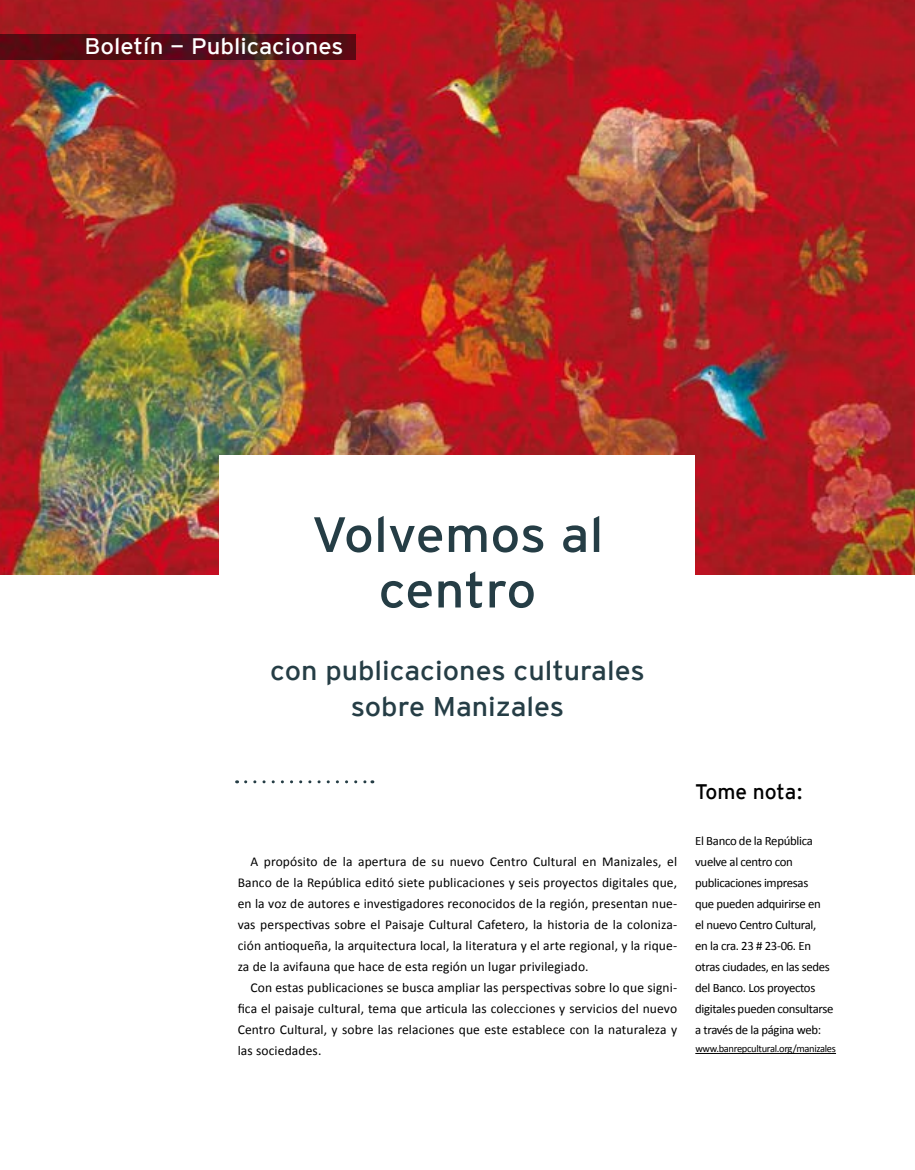
<style>
.page{position:relative;width:915px;height:1170px;background:#fff}
.page>*{position:absolute;margin:0;border:0;box-sizing:border-box;transform-origin:0 0}
.t1{font:49.5px/55.5px "Interstate Mono";color:#253d45;text-align:center;scale:1.07 1}
.t2{font:27px/36px "Interstate Mono";color:#253d45;text-align:center;scale:1.07 1}
.t3{font:22.5px "Interstate Mono";color:#fff;scale:1.07 1}
.t4{font:21px "Interstate Mono";letter-spacing:-.005em;color:#000}
.t5{font:13.5px/21px "Calibri";letter-spacing:.01em;color:#000;text-align:justify}
.t6{font:12.75px/21px "Calibri";letter-spacing:-.025em;color:#000}
.t7{font:10.5px "Calibri";letter-spacing:-.03em;color:#000}
</style>
<div class="page">
<img style="left:0;top:0;width:914px;height:574px">
<svg style="left:0;top:34px;width:356px;height:26px;background:#530c15"></svg>
<div style="left:219px;top:455px;width:476px;height:174px;background:#fff"></div>
<svg style="left:245px;top:780px;width:128px;height:3px"></svg>
<hr style="left:695px;top:1052px;width:140px;height:1px;background:#000">
<h3 class="t3" style="left:84px;top:34px;width:243px">Boletín - Publicaciones</h3>
<h1 class="t1" style="left:311px;top:506px;width:274px">Volvemos al centro</h1>
<h2 class="t2" style="left:270px;top:651px;width:351px">con publicaciones culturales sobre Manizales</h2>
<p class="t5" style="left:237px;top:850px;width:441px;text-indent:13px">A propósito de la apertura de su nuevo Centro Cultural en Manizales, el Banco de la República editó siete publicaciones y seis proyectos digitales que, en la voz de autores e investigadores reconocidos de la región, presentan nue&shy;vas perspectivas sobre el Paisaje Cultural Cafetero, la historia de la coloniza&shy;ción antioqueña, la arquitectura local, la literatura y el arte regional, y la rique&shy;za de la avifauna que hace de esta región un lugar privilegiado.</p>
<p class="t5" style="left:237px;top:976px;width:441px;text-indent:13px">Con estas publicaciones se busca ampliar las perspectivas sobre lo que signi&shy;fica el paisaje cultural, tema que articula las colecciones y servicios del nuevo Centro Cultural, y sobre las relaciones que este establece con la naturaleza y las sociedades.</p>
<h3 class="t4" style="left:695px;top:779px;width:109px">Tome nota:</h3>
<p class="t6" style="left:695px;top:829px;width:140px">El Banco de la República vuelve al centro con publicaciones impresas<br>que pueden adquirirse en<br>el nuevo Centro Cultural,<br>en la cra. 23 # 23-06. En otras ciudades, en las sedes del Banco. Los proyectos digitales pueden consultarse a través de la página web:</p>
<p class="t7" style="left:695px;top:1042px;width:142px">www.banrepcultural.org/manizales</p>
</div>
